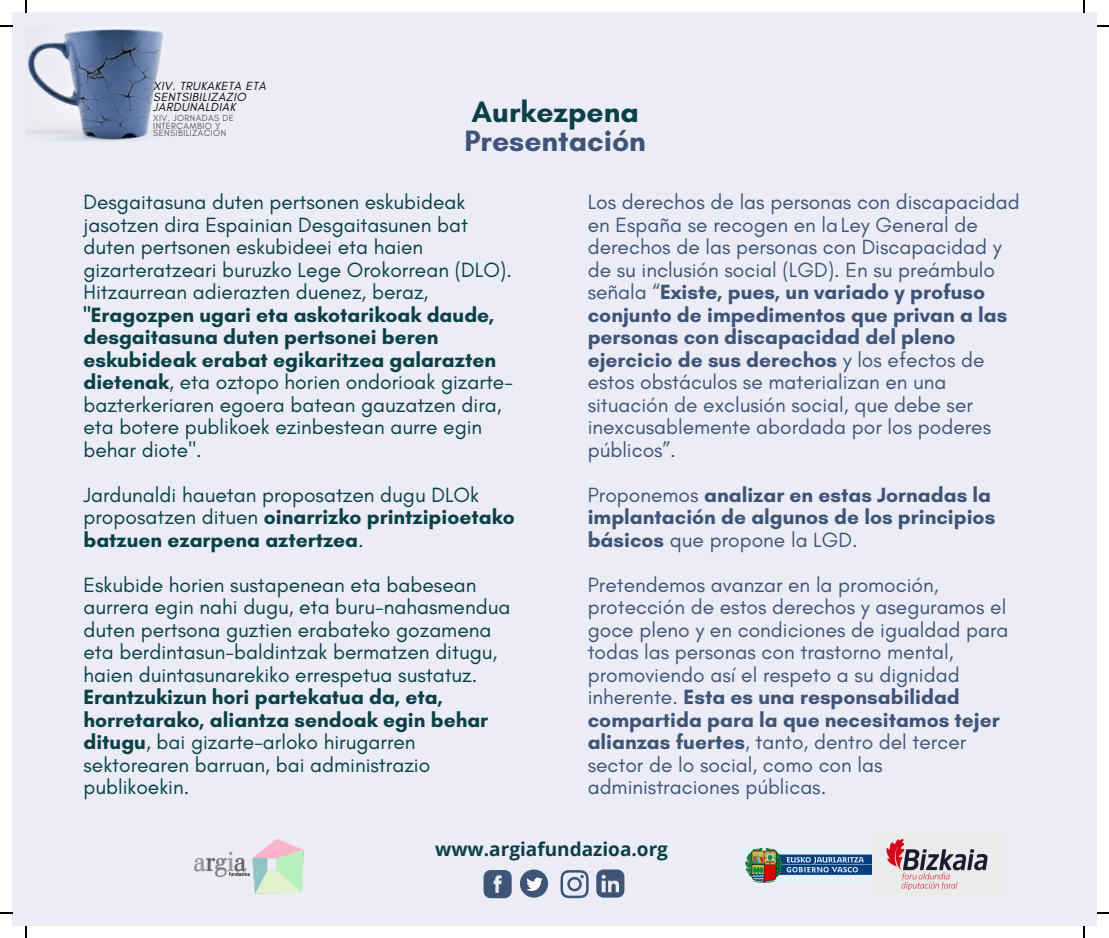
<style>
.page{position:relative;width:1109px;height:938px;background:#fff}
.page>*{position:absolute;margin:0;border:0;box-sizing:border-box;transform-origin:0 0}
.t1{font:700 30px "Glacial Indifference";color:#3e5578}
.t2{font:700 30px "Glacial Indifference";color:#084047}
.t3{font:21px/22.5px "Glacial Indifference";color:#084047}
.t4{font:21px/22.5px "Glacial Indifference";color:#3e5578}
.t5{font:700 21px/22.5px "Glacial Indifference";color:#3e5578}
.t6{font:700 19.05px "Open Sans";color:#084047}
.t7{font:italic 12px/10.1px "Glacial Indifference";letter-spacing:.04em;color:#000}
.t8{font:9.15px/7.5px "Glacial Indifference";letter-spacing:.04em;color:#545454}
.s1{font-weight:700}
.s2{font-weight:400}
</style>
<div class="page">
<div style="left:12px;top:12px;width:1085px;height:914px;background:#ececf6"></div>
<svg style="left:560px;top:870px;width:28px;height:28px"></svg>
<svg style="left:483px;top:870px;width:28px;height:28px"></svg>
<svg style="left:596px;top:869px;width:28px;height:28px"></svg>
<svg style="left:520px;top:869px;width:28px;height:28px"></svg>
<img style="left:194px;top:839px;width:110px;height:55px">
<img style="left:26px;top:29px;width:138px;height:112px">
<img style="left:871px;top:831px;width:131px;height:66px">
<img style="left:745px;top:848px;width:126px;height:34px">
<svg style="left:26px;top:0;width:1px;height:12px"></svg>
<svg style="left:0;top:26px;width:12px;height:1px"></svg>
<svg style="left:1083px;top:0;width:1px;height:12px"></svg>
<svg style="left:1097px;top:26px;width:12px;height:1px"></svg>
<svg style="left:26px;top:926px;width:1px;height:12px"></svg>
<svg style="left:0;top:912px;width:12px;height:1px"></svg>
<svg style="left:1083px;top:926px;width:1px;height:12px"></svg>
<svg style="left:1097px;top:912px;width:12px;height:1px"></svg>
<p class="t7" style="left:153px;top:81px;width:114px">XIV. TRUKAKETA ETA<br>SENTSIBILIZAZIO<br>JARDUNALDIAK</p>
<p class="t8" style="left:153px;top:114px;width:82px">XIV. JORNADAS DE<br>INTERCAMBIO Y<br>SENSIBILIZACIÓN</p>
<p class="t2" style="left:471px;top:93px;width:169px">Aurkezpena</p>
<p class="t1" style="left:464px;top:122px;width:183px">Presentación</p>
<p class="t3" style="left:83px;top:190px;width:431px">Desgaitasuna duten pertsonen eskubideak jasotzen dira Espainian Desgaitasunen bat duten pertsonen eskubideei eta haien gizarteratzeari buruzko Lege Orokorrean (DLO).<br>Hitzaurrean adierazten duenez, beraz, <span class="s1">"Eragozpen ugari eta askotarikoak daude, desgaitasuna duten pertsonei beren eskubideak erabat egikaritzea galarazten dietenak</span>, eta oztopo horien ondorioak gizarte&shy;bazterkeriaren egoera batean gauzatzen dira, eta botere publikoek ezinbestean aurre egin behar diote".</p>
<p class="t3" style="left:83px;top:483px;width:433px">Jardunaldi hauetan proposatzen dugu DLOk proposatzen dituen <span class="s1">oinarrizko printzipioetako batzuen ezarpena aztertzea</span>.</p>
<p class="t3" style="left:83px;top:573px;width:428px">Eskubide horien sustapenean eta babesean aurrera egin nahi dugu, eta buru-nahasmendua duten pertsona guztien erabateko gozamena eta berdintasun-baldintzak bermatzen ditugu, haien duintasunarekiko errespetua sustatuz.<br><span class="s1">Erantzukizun hori partekatua da, eta, horretarako, aliantza sendoak egin behar ditugu</span>, bai gizarte-arloko hirugarren sektorearen barruan, bai administrazio publikoekin.</p>
<p class="t4" style="left:587px;top:190px;width:433px">Los derechos de las personas con discapacidad en España se recogen en laLey General de derechos de las personas con Discapacidad y de su inclusión social (LGD). En su preámbulo señala “<span class="s1">Existe, pues, un variado y profuso conjunto de impedimentos que privan a las personas con discapacidad del pleno ejercicio de sus derechos</span> y los efectos de estos obstáculos se materializan en una situación de exclusión social, que debe ser inexcusablemente abordada por los poderes públicos”.</p>
<p class="t5" style="left:587px;top:483px;width:409px"><span class="s2">Proponemos</span> analizar en estas Jornadas la implantación de algunos de los principios básicos <span class="s2">que propone la LGD.</span></p>
<p class="t4" style="left:587px;top:573px;width:422px">Pretendemos avanzar en la promoción, protección de estos derechos y aseguramos el goce pleno y en condiciones de igualdad para todas las personas con trastorno mental, promoviendo así el respeto a su dignidad inherente. <span class="s1">Esta es una responsabilidad compartida para la que necesitamos tejer alianzas fuertes</span>, tanto, dentro del tercer sector de lo social, como con las administraciones públicas.</p>
<p class="t6" style="left:435px;top:835px;width:234px">www.argiafundazioa.org</p>
</div>
